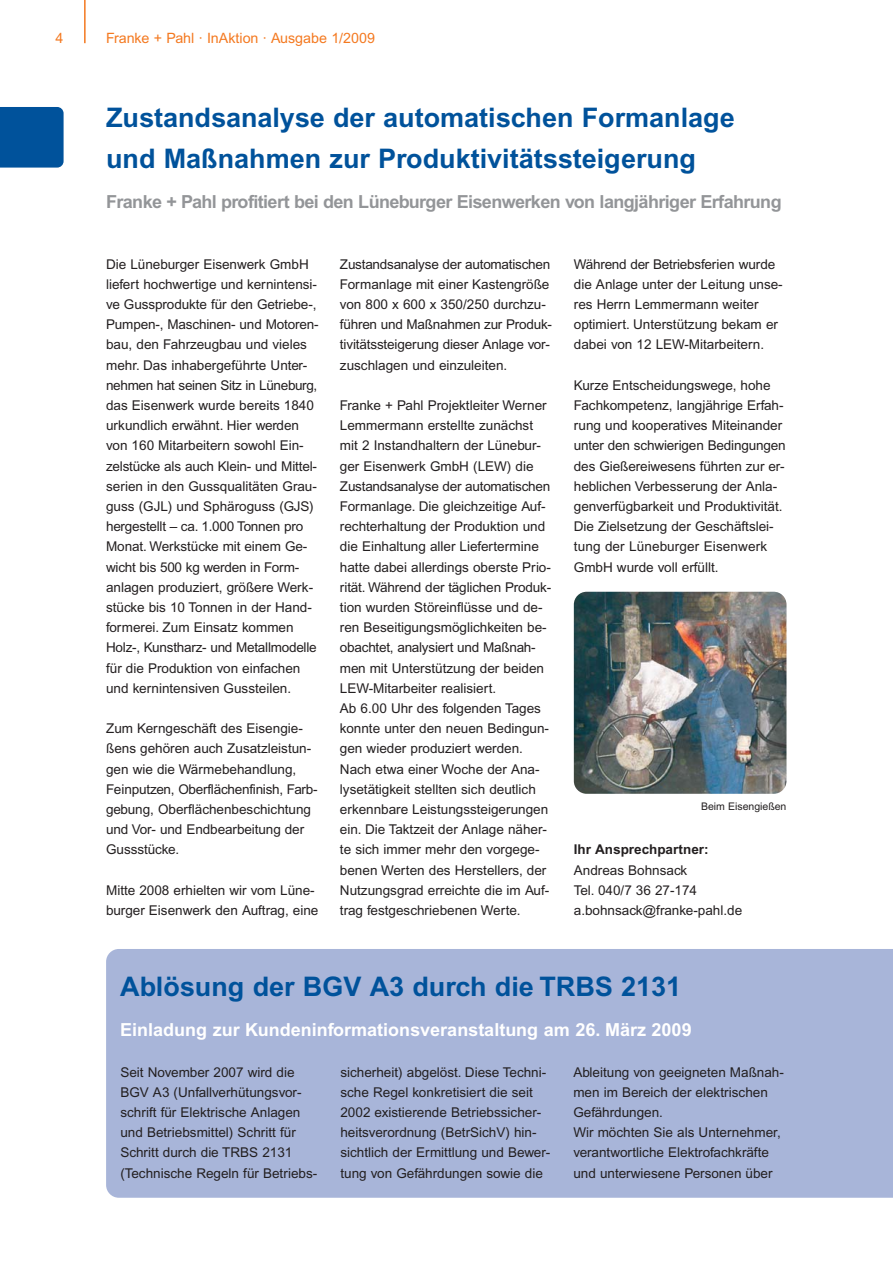
<style>
.page{position:relative;width:893px;height:1263px;background:#fff}
.page>*{position:absolute;margin:0;border:0;box-sizing:border-box;transform-origin:0 0}
.t1{font:700 27px/40.3px "Arial";color:#00529b}
.t2{font:700 18px "Arial";letter-spacing:-.035em;color:#939598}
.t3{font:700 18px "Arial";color:#fff}
.t4{font:14.25px "Arial";color:#f47920}
.t5{font:13.5px/20.2px "Arial";color:#231f20}
.t6{font:700 13.5px "Arial";color:#231f20}
.t7{font:10.5px "Arial";color:#231f20}
</style>
<div class="page">
<hr style="left:84px;top:1px;width:2px;height:42px;background:#f47920">
<div style="left:0;top:107px;width:64px;height:61px;background:#00529b"></div>
<div style="left:106px;top:949px;width:787px;height:249px;background:#a8b5d9"></div>
<img style="left:574px;top:592px;width:212px;height:202px;border-radius:13px">
<p class="t4" style="left:56px;top:33px;width:9px">4</p>
<p class="t4" style="left:106px;top:33px;width:270px">Franke + Pahl · InAktion · Ausgabe 1/2009</p>
<h1 class="t1" style="left:106px;top:100px;width:630px">Zustandsanalyse der automatischen Formanlage und Maßnahmen zur Produktivitätssteigerung</h1>
<h2 class="t2" style="left:106px;top:195px;width:677px">Franke + Pahl profitiert bei den Lüneburger Eisenwerken von langjähriger Erfahrung</h2>
<p class="t5" style="left:106px;top:255px;width:214px">Die Lüneburger Eisenwerk GmbH liefert hochwertige und kernintensi&shy;ve Gussprodukte für den Getriebe-, Pumpen-, Maschinen- und Motoren&shy;bau, den Fahrzeugbau und vieles mehr. Das inhabergeführte Unter&shy;nehmen hat seinen Sitz in Lüneburg, das Eisenwerk wurde bereits 1840 urkundlich erwähnt. Hier werden von 160 Mitarbeitern sowohl Ein&shy;zelstücke als auch Klein- und Mittel&shy;serien in den Gussqualitäten Grau&shy;guss (GJL) und Sphäroguss (GJS) hergestellt – ca. 1.000 Tonnen pro Monat. Werkstücke mit einem Ge&shy;wicht bis 500 kg werden in Form&shy;anlagen produziert, größere Werk&shy;stücke bis 10 Tonnen in der Hand&shy;formerei. Zum Einsatz kommen Holz-, Kunstharz- und Metallmodelle für die Produktion von einfachen und kernintensiven Gussteilen.</p>
<p class="t5" style="left:106px;top:719px;width:213px">Zum Kerngeschäft des Eisengie&shy;ßens gehören auch Zusatzleistun&shy;gen wie die Wärmebehandlung,<br>Feinputzen, Oberflächenfinish, Farb&shy;gebung, Oberflächenbeschichtung und Vor- und Endbearbeitung der<br>Gussstücke.</p>
<p class="t5" style="left:106px;top:881px;width:214px">Mitte 2008 erhielten wir vom Lüne&shy;burger Eisenwerk den Auftrag, eine</p>
<p class="t5" style="left:340px;top:255px;width:214px">Zustandsanalyse der automatischen Formanlage mit einer Kastengröße von 800 x 600 x 350/250 durchzu&shy;führen und Maßnahmen zur Produk&shy;tivitätssteigerung dieser Anlage vor&shy;zuschlagen und einzuleiten.</p>
<p class="t5" style="left:340px;top:396px;width:213px">Franke + Pahl Projektleiter Werner Lemmermann erstellte zunächst mit 2 Instandhaltern der Lünebur&shy;ger Eisenwerk GmbH (LEW) die Zustandsanalyse der automatischen Formanlage. Die gleichzeitige Auf&shy;rechterhaltung der Produktion und die Einhaltung aller Liefertermine hatte dabei allerdings oberste Prio&shy;rität. Während der täglichen Produk&shy;tion wurden Störeinflüsse und de&shy;ren Beseitigungsmöglichkeiten be&shy;obachtet, analysiert und Maßnah&shy;men mit Unterstützung der beiden LEW-Mitarbeiter realisiert.<br>Ab 6.00 Uhr des folgenden Tages konnte unter den neuen Bedingun&shy;gen wieder produziert werden.<br>Nach etwa einer Woche der Ana&shy;lysetätigkeit stellten sich deutlich erkennbare Leistungssteigerungen ein. Die Taktzeit der Anlage näher&shy;te sich immer mehr den vorgege&shy;benen Werten des Herstellers, der Nutzungsgrad erreichte die im Auf&shy;trag festgeschriebenen Werte.</p>
<p class="t5" style="left:574px;top:255px;width:210px">Während der Betriebsferien wurde die Anlage unter der Leitung unse&shy;res Herrn Lemmermann weiter optimiert. Unterstützung bekam er dabei von 12 LEW-Mitarbeitern.</p>
<p class="t5" style="left:574px;top:376px;width:213px">Kurze Entscheidungswege, hohe Fachkompetenz, langjährige Erfah&shy;rung und kooperatives Miteinander unter den schwierigen Bedingungen des Gießereiwesens führten zur er&shy;heblichen Verbesserung der Anla&shy;genverfügbarkeit und Produktivität.<br>Die Zielsetzung der Geschäftslei&shy;tung der Lüneburger Eisenwerk GmbH wurde voll erfüllt.</p>
<p class="t7" style="left:701px;top:802px;width:87px">Beim Eisengießen</p>
<p class="t6" style="left:574px;top:845px;width:136px">Ihr Ansprechpartner:</p>
<p class="t5" style="left:574px;top:861px;width:170px">Andreas Bohnsack<br>Tel. 040/7 36 27-174 a.bohnsack@franke-pahl.de</p>
<h1 class="t1" style="left:120px;top:969px;width:563px">Ablösung der BGV A3 durch die TRBS 2131</h1>
<h2 class="t3" style="left:120px;top:1023px;width:573px">Einladung zur Kundeninformationsveranstaltung am 26. März 2009</h2>
<p class="t5" style="left:120px;top:1063px;width:198px">Seit November 2007 wird die<br>BGV A3 (Unfallverhütungsvor&shy;schrift für Elektrische Anlagen und Betriebsmittel) Schritt für<br>Schritt durch die TRBS 2131 (Technische Regeln für Betriebs-</p>
<p class="t5" style="left:340px;top:1063px;width:211px">sicherheit) abgelöst. Diese Techni&shy;sche Regel konkretisiert die seit 2002 existierende Betriebssicher&shy;heitsverordnung (BetrSichV) hin&shy;sichtlich der Ermittlung und Bewer&shy;tung von Gefährdungen sowie die</p>
<p class="t5" style="left:573px;top:1063px;width:212px">Ableitung von geeigneten Maßnah&shy;men im Bereich der elektrischen<br>Gefährdungen.<br>Wir möchten Sie als Unternehmer, verantwortliche Elektrofachkräfte und unterwiesene Personen über</p>
</div>
